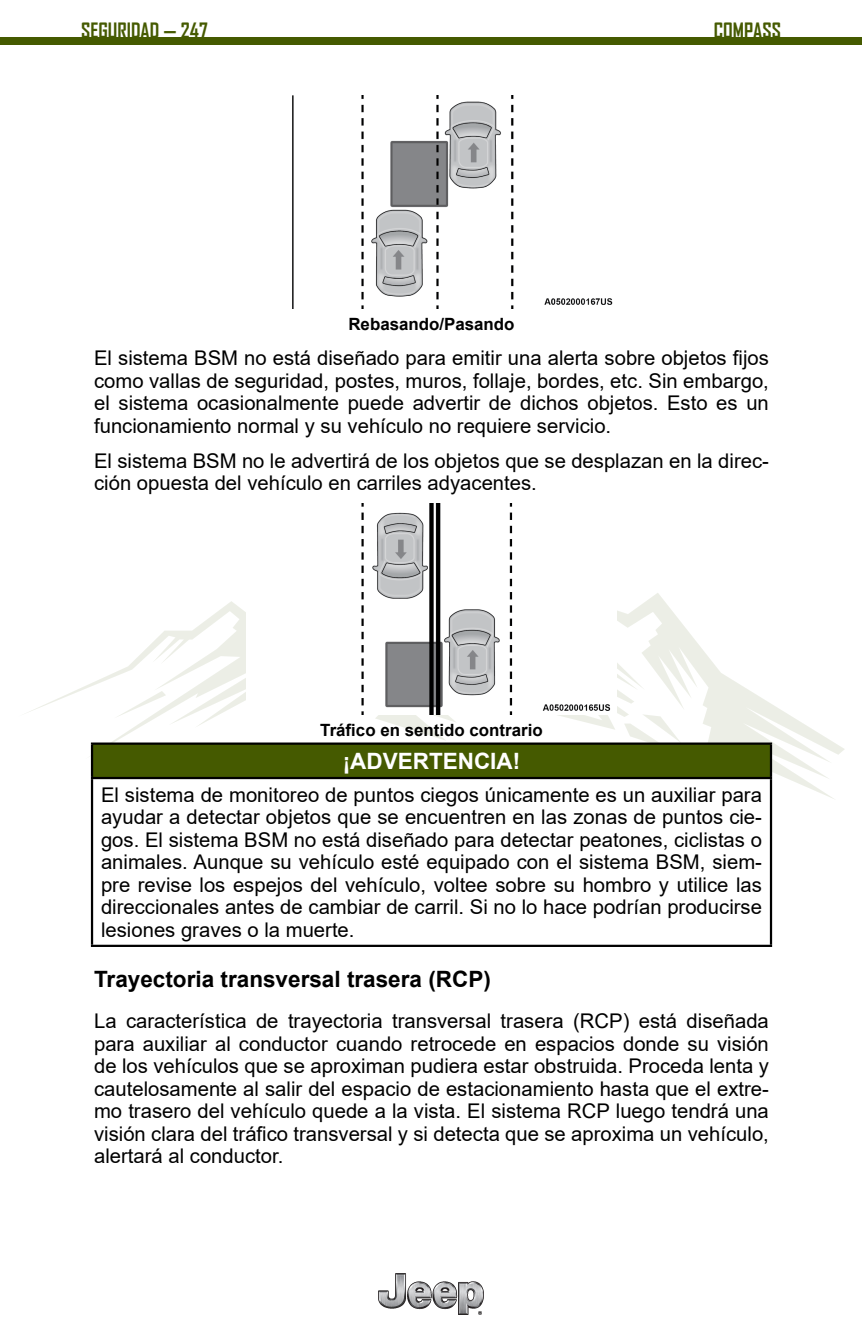
<style>
.page{position:relative;width:862px;height:1340px;background:#fff}
.page>*{position:absolute;margin:0;border:0;box-sizing:border-box;transform-origin:0 0}
._2_Subtítulo{font:700 22.5px "Arial";color:#000}
.Adver_Preca_Título{font:700 22.5px "Arial";color:#fff}
._4_Normal{font:20.25px/22.5px "Arial";color:#000;text-align:justify}
.t1{font:700 20.25px "Agency FB";color:#455a00}
._7_Pie_de_fot{font:700 16.88px "Arial";color:#000}
.s1{font-style:inherit}
</style>
<div class="page">
<img style="left:378px;top:1273px;width:105px;height:41px">
<div style="left:0;top:37px;width:861px;height:8px;background:#455a00"></div>
<svg style="left:27px;top:593px;width:817px;height:207px"></svg>
<svg style="left:114px;top:691px;width:52px;height:27px"></svg>
<svg style="left:310px;top:714px;width:146px;height:27px"></svg>
<svg style="left:498px;top:645px;width:183px;height:97px"></svg>
<img style="left:292px;top:95px;width:321px;height:213px">
<img style="left:246px;top:503px;width:370px;height:211px">
<div style="left:92px;top:743px;width:678px;height:35px;background:#455a00"></div>
<hr style="left:91px;top:742px;width:680px;height:2px;background:#000">
<hr style="left:91px;top:744px;width:2px;height:33px;background:#000">
<hr style="left:769px;top:744px;width:2px;height:33px;background:#000">
<hr style="left:91px;top:777px;width:680px;height:2px;background:#000">
<hr style="left:91px;top:779px;width:2px;height:165px;background:#000">
<hr style="left:769px;top:779px;width:2px;height:165px;background:#000">
<hr style="left:91px;top:944px;width:680px;height:3px;background:#000">
<p class="t1" style="left:81px;top:18px;width:128px">SEGURIDAD — <span class="s1">247</span></p>
<p class="t1" style="left:713px;top:18px;width:69px">COMPASS</p>
<p class="_7_Pie_de_fot" style="left:348px;top:312px;width:167px">Rebasando/Pasando</p>
<p class="_4_Normal" style="left:94px;top:346px;width:676px">El sistema BSM no está diseñado para emitir una alerta sobre objetos fijos como vallas de seguridad, postes, muros, follaje, bordes, etc. Sin embargo, el sistema ocasionalmente puede advertir de dichos objetos. Esto es un funcionamiento normal y su vehículo no requiere servicio.</p>
<p class="_4_Normal" style="left:94px;top:449px;width:676px">El sistema BSM no le advertirá de los objetos que se desplazan en la direc&shy;ción opuesta del vehículo en carriles adyacentes.</p>
<p class="_7_Pie_de_fot" style="left:320px;top:718px;width:224px">Tráfico en sentido contrario</p>
<p class="Adver_Preca_Título" style="left:342px;top:745px;width:179px">¡ADVERTENCIA!</p>
<p class="_4_Normal" style="left:101px;top:783px;width:662px">El sistema de monitoreo de puntos ciegos únicamente es un auxiliar para ayudar a detectar objetos que se encuentren en las zonas de puntos cie&shy;gos. El sistema BSM no está diseñado para detectar peatones, ciclistas o animales. Aunque su vehículo esté equipado con el sistema BSM, siem&shy;pre revise los espejos del vehículo, voltee sobre su hombro y utilice las direccionales antes de cambiar de carril. Si no lo hace podrían producirse lesiones graves o la muerte.</p>
<p class="_2_Subtítulo" style="left:94px;top:963px;width:398px">Trayectoria transversal trasera (RCP)</p>
<p class="_4_Normal" style="left:94px;top:1009px;width:676px">La característica de trayectoria transversal trasera (RCP) está diseñada para auxiliar al conductor cuando retrocede en espacios donde su visión de los vehículos que se aproximan pudiera estar obstruida. Proceda lenta y cautelosamente al salir del espacio de estacionamiento hasta que el extre&shy;mo trasero del vehículo quede a la vista. El sistema RCP luego tendrá una visión clara del tráfico transversal y si detecta que se aproxima un vehículo, alertará al conductor.</p>
</div>
